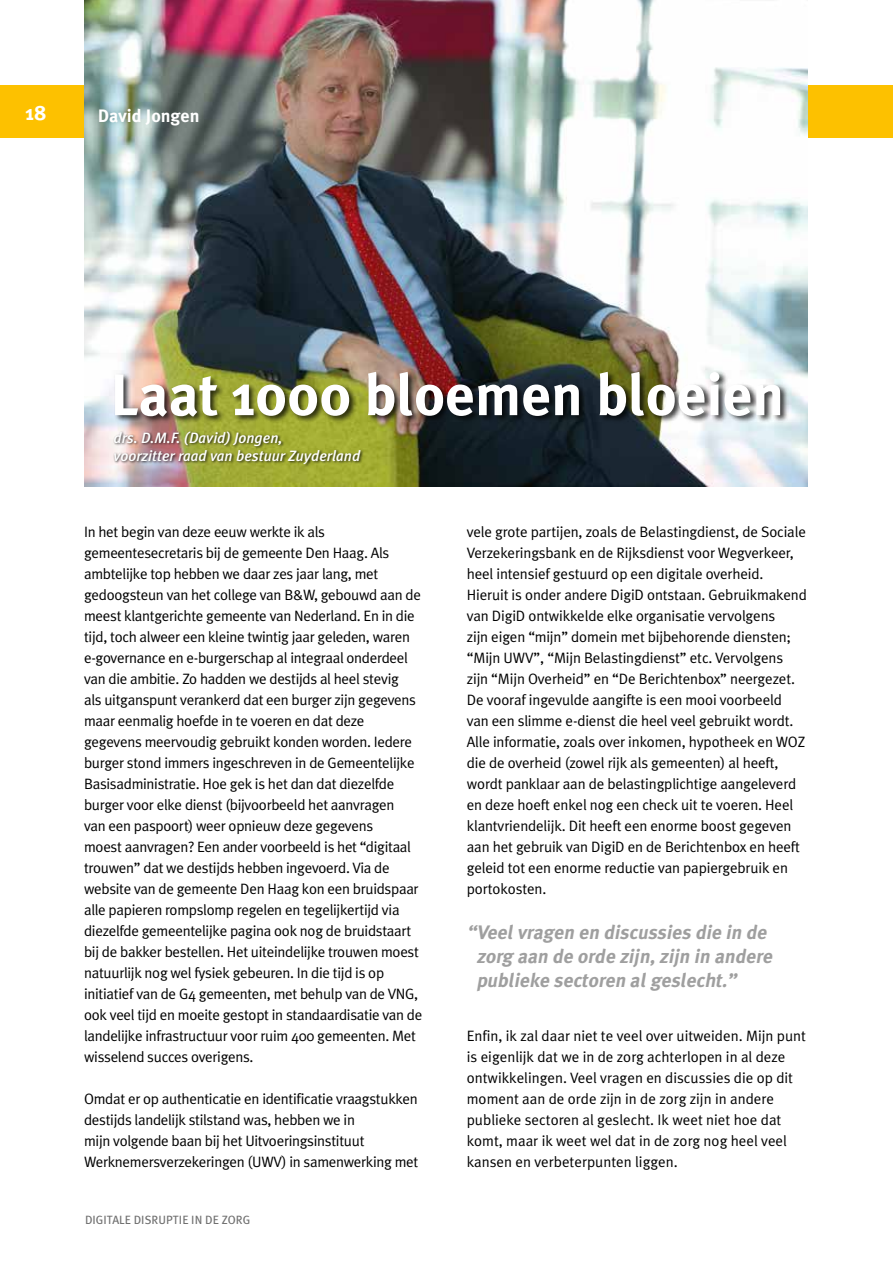
<style>
.page{position:relative;width:893px;height:1263px;background:#fff}
.page>*{position:absolute;margin:0;border:0;box-sizing:border-box;transform-origin:0 0}
.t1{font:700 58.5px "Meta Plus";color:#fff}
.t2{font:700 21px "Meta Plus";color:#fff}
.t3{font:italic 700 19.5px/24px "Meta Plus";color:#9f9f9f}
.t4{font:700 18px "Meta Plus";color:#fff}
.t5{font:15px/21px "Meta Plus";letter-spacing:-.02em;color:#000}
.t6{font:15px/21px "Meta Plus";color:#000}
.t7{font:italic 500 15px/18px "Meta Plus";color:#fff}
.t8{font:12px "Meta Plus Book Caps";color:#6f6f6f}
</style>
<div class="page">
<div style="left:438px;top:86px;width:455px;height:52px;background:#fdc100"></div>
<div style="left:0;top:86px;width:85px;height:52px;background:#fdc100"></div>
<img style="left:85px;top:0;width:723px;height:486px">
<div style="left:114px;top:370px;width:675px;height:54px;background:#000;opacity:.75"></div>
<div style="left:113px;top:430px;width:251px;height:38px;background:#000;opacity:.75"></div>
<h2 class="t2" style="left:26px;top:100px;width:23px">18</h2>
<h2 class="t2" style="left:26px;top:100px;width:24px">20</h2>
<p class="t4" style="left:98px;top:105px;width:103px">David Jongen</p>
<h1 class="t1" style="left:110px;top:361px;width:675px">Laat 1000 bloemen bloeien</h1>
<p class="t7" style="left:113px;top:429px;width:248px">drs. D.M.F. (David) Jongen,<br>voorzitter raad van bestuur Zuyderland</p>
<p class="t5" style="left:84px;top:521px;width:340px">In het begin van deze eeuw werkte ik als gemeentesecretaris bij de gemeente Den Haag. Als ambtelijke top hebben we daar zes jaar lang, met gedoogsteun van het college van B&amp;W, gebouwd aan de meest klantgerichte gemeente van Nederland. En in die tijd, toch alweer een kleine twintig jaar geleden, waren e-governance en e-burgerschap al integraal onderdeel van die ambitie. Zo hadden we destijds al heel stevig<br>als uitganspunt verankerd dat een burger zijn gegevens maar eenmalig hoefde in te voeren en dat deze gegevens meervoudig gebruikt konden worden. Iedere burger stond immers ingeschreven in de Gemeentelijke Basisadministratie. Hoe gek is het dan dat diezelfde burger voor elke dienst (bijvoorbeeld het aanvragen<br>van een paspoort) weer opnieuw deze gegevens<br>moest aanvragen? Een ander voorbeeld is het “digitaal trouwen” dat we destijds hebben ingevoerd. Via de website van de gemeente Den Haag kon een bruidspaar alle papieren rompslomp regelen en tegelijkertijd via diezelfde gemeentelijke pagina ook nog de bruidstaart bij de bakker bestellen. Het uiteindelijke trouwen moest natuurlijk nog wel fysiek gebeuren. In die tijd is op initiatief van de G4 gemeenten, met behulp van de VNG, ook veel tijd en moeite gestopt in standaardisatie van de landelijke infrastructuur voor ruim 400 gemeenten. Met wisselend succes overigens.</p>
<p class="t5" style="left:84px;top:1088px;width:336px">Omdat er op authenticatie en identificatie vraagstukken destijds landelijk stilstand was, hebben we in<br>mijn volgende baan bij het Uitvoeringsinstituut Werknemersverzekeringen (UWV) in samenwerking met</p>
<p class="t8" style="left:85px;top:1213px;width:167px">DIGITALE DISRUPTIE IN DE ZORG</p>
<p class="t5" style="left:467px;top:521px;width:342px">vele grote partijen, zoals de Belastingdienst, de Sociale Verzekeringsbank en de Rijksdienst voor Wegverkeer, heel intensief gestuurd op een digitale overheid.<br>Hieruit is onder andere DigiD ontstaan. Gebruikmakend van DigiD ontwikkelde elke organisatie vervolgens<br>zijn eigen “mijn” domein met bijbehorende diensten; “Mijn UWV”, “Mijn Belastingdienst” etc. Vervolgens zijn “Mijn Overheid” en “De Berichtenbox” neergezet.<br>De vooraf ingevulde aangifte is een mooi voorbeeld van een slimme e-dienst die heel veel gebruikt wordt.<br>Alle informatie, zoals over inkomen, hypotheek en WOZ die de overheid (zowel rijk als gemeenten) al heeft, wordt panklaar aan de belastingplichtige aangeleverd en deze hoeft enkel nog een check uit te voeren. Heel klantvriendelijk. Dit heeft een enorme boost gegeven aan het gebruik van DigiD en de Berichtenbox en heeft geleid tot een enorme reductie van papiergebruik en portokosten.</p>
<h3 class="t3" style="left:476px;top:920px;width:301px;text-indent:-10px">“Veelvragen en discussies die in de zorg aan de orde zijn,zijn in andere publieke sectoren algeslecht.”</h3>
<p class="t6" style="left:467px;top:1025px;width:341px">Enfin, ik zal daar niet te veel over uitweiden. Mijn punt is eigenlijk dat we in de zorg achterlopen in al deze ontwikkelingen. Veel vragen en discussies die op dit moment aan de orde zijn in de zorg zijn in andere publieke sectoren al geslecht. Ik weet niet hoe dat komt, maar ik weet wel dat in de zorg nog heel veel kansen en verbeterpunten liggen.</p>
</div>
